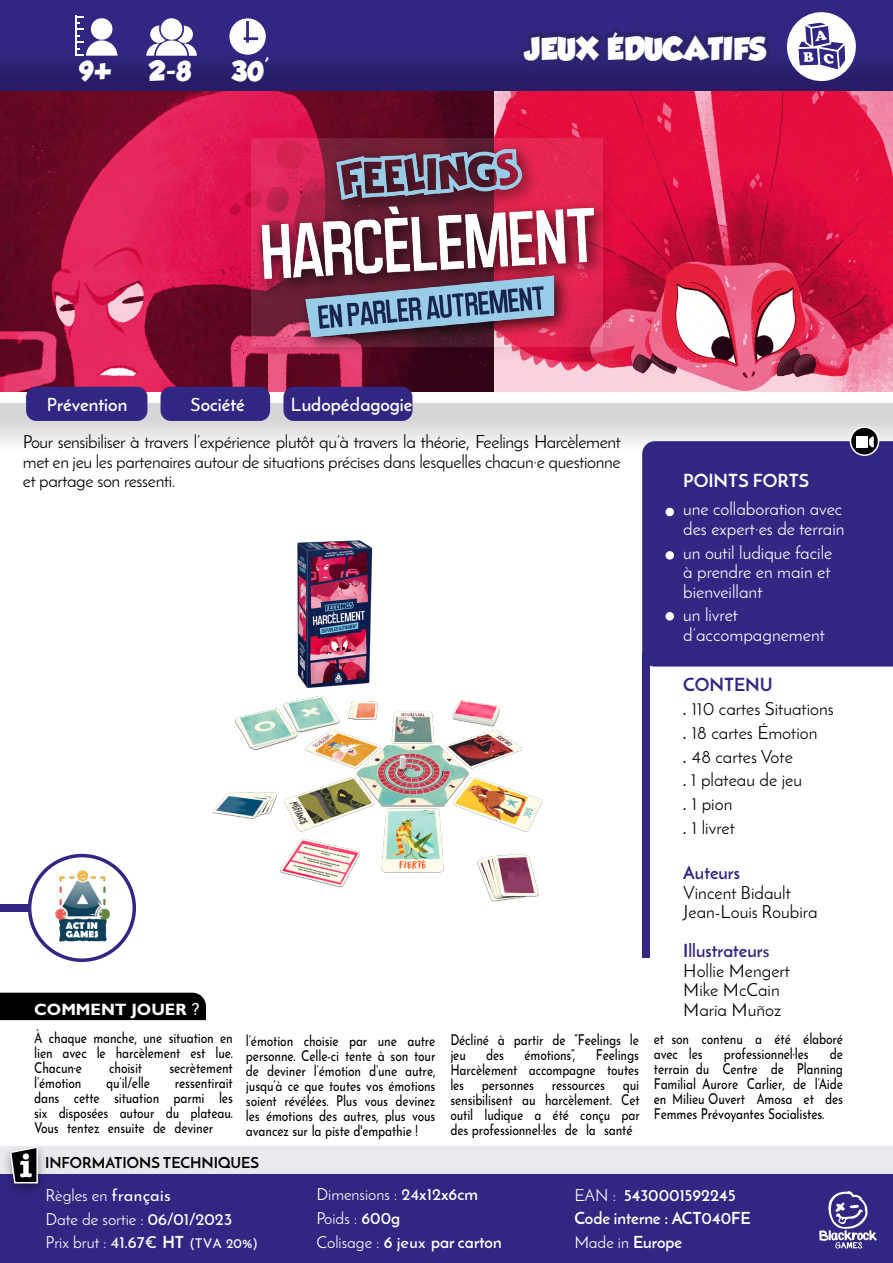
<style>
.page{position:relative;width:893px;height:1263px;background:#fff}
.page>*{position:absolute;margin:0;border:0;box-sizing:border-box;transform-origin:0 0}
.t1{font:28.35px "GROBOLD";color:#fff}
.t2{font:24.6px "GROBOLD";color:#fff}
.t3{font:700 18.3px "Josefin Sans";color:#fff}
.t4{font:18px/23.7px "Josefin Sans";color:#000}
.t5{font:18px/19.5px "Josefin Sans";color:#fff}
.t6{font:700 18px "Josefin Sans";color:#fff}
.t7{font:700 18px "Josefin Sans";color:#312783}
.t8{font:16.5px/23.7px "Josefin Sans";color:#fff}
.t9{font:700 16.5px/23.7px "Josefin Sans";color:#fff}
.t10{font:700 16.5px "Gill Sans Std";color:#fff}
.t11{font:15px/15px "Josefin Sans";letter-spacing:-.015em;color:#000;text-align:justify;scale:.8 1}
.t12{font:700 15px "Josefin Sans";color:#000}
.s1{font-weight:400}
.s2{font-weight:700;color:#312783}
.s3{font-style:inherit}
.s4{color:#312783}
.s5{font-family:"Josefin Sans";font-weight:400}
.s6{font-weight:700}
.s7{font-size:13.5px}
</style>
<div class="page">
<div style="left:0;top:403px;width:893px;height:71px;background:linear-gradient(to bottom,#d0cdd1,#fff)"></div>
<div style="left:0;top:0;width:893px;height:92px;background:linear-gradient(to bottom,#342a8c,#281e6a)"></div>
<img style="left:494px;top:92px;width:399px;height:300px">
<img style="left:0;top:92px;width:494px;height:300px">
<div style="left:242px;top:129px;width:379px;height:236px;background:#000;opacity:.75"></div>
<div style="left:253px;top:141px;width:358px;height:213px;background:#000;opacity:.75"></div>
<img style="left:251px;top:138px;width:351px;height:209px">
<div style="left:161px;top:18px;width:21px;height:22px;background:#fff;border-radius:50%"></div>
<svg style="left:146px;top:26px;width:51px;height:30px"></svg>
<svg style="left:229px;top:18px;width:37px;height:37px"></svg>
<svg style="left:75px;top:16px;width:42px;height:40px"></svg>
<svg style="left:786px;top:11px;width:71px;height:71px"></svg>
<div style="left:642px;top:441px;width:251px;height:225px;background:#312783"></div>
<div style="left:0;top:904px;width:29px;height:8px;background:#312783"></div>
<div style="left:28px;top:854px;width:108px;height:108px;border:4px solid #312783;border-radius:50%"></div>
<svg style="left:517px;top:19px;width:260px;height:54px;background:#2d2575"></svg>
<img style="left:45px;top:863px;width:76px;height:88px">
<div style="left:665px;top:508px;width:9px;height:8px;background:#fff;border-radius:50%"></div>
<div style="left:665px;top:551px;width:9px;height:9px;background:#fff;border-radius:50%"></div>
<div style="left:665px;top:612px;width:9px;height:8px;background:#fff;border-radius:50%"></div>
<div style="left:850px;top:427px;width:28px;height:28px;background:#000;border-radius:50%"></div>
<div style="left:850px;top:426px;width:29px;height:30px;border:2px solid #fff;border-radius:50%"></div>
<svg style="left:869px;top:436px;width:5px;height:11px"></svg>
<div style="left:856px;top:436px;width:12px;height:11px;background:#fff"></div>
<div style="left:0;top:1146px;width:893px;height:37px;background:#e8eaed"></div>
<div style="left:0;top:1174px;width:893px;height:89px;background:#312783"></div>
<div style="left:0;top:993px;width:206px;height:27px;background:#000"></div>
<svg style="left:819px;top:1191px;width:58px;height:58px"></svg>
<div style="left:1px;top:1142px;width:46px;height:55px;background:#000;opacity:.4"></div>
<svg style="left:9px;top:1145px;width:30px;height:39px"></svg>
<div style="left:642px;top:652px;width:8px;height:305px;background:#312783"></div>
<div style="left:26px;top:387px;width:121px;height:34px;background:#312783;border-radius:10px"></div>
<div style="left:161px;top:387px;width:109px;height:34px;background:#312783;border-radius:10px"></div>
<div style="left:283px;top:387px;width:129px;height:34px;background:#312783;border-radius:10px"></div>
<img style="left:213px;top:540px;width:330px;height:362px">
<h2 class="t2" style="left:55px;top:57px;width:59px">§9+</h2>
<h2 class="t2" style="left:149px;top:57px;width:44px">2-8</h2>
<h2 class="t2" style="left:231px;top:57px;width:40px">30'</h2>
<h1 class="t1" style="left:524px;top:31px;width:243px">JEUX ÉDUCATIFS</h1>
<p class="t3" style="left:46px;top:393px;width:82px"><span class="s1">P</span>révention</p>
<p class="t3" style="left:190px;top:393px;width:56px"><span class="s1">S</span>ociété</p>
<p class="t3" style="left:290px;top:393px;width:124px"><span class="s1">L</span>udopé<span class="s1">d</span>agogie</p>
<p class="t4" style="left:23px;top:432px;width:600px;line-height:19.5px;text-align:justify">Pour sensibiliser à travers l’expérience plutôt qu’à travers la théorie, Feelings Harcèlement met en jeu les partenaires autour de situations précises dans lesquelles chacun·e questionne et partage son ressenti.</p>
<p class="t6" style="left:683px;top:470px;width:127px">POINTS FORTS</p>
<p class="t5" style="left:683px;top:499px;width:163px">une collaboration avec des expert·es de terrain</p>
<p class="t5" style="left:683px;top:542px;width:151px;text-align:justify">un outil ludique facile à prendre en main et bienveillant</p>
<p class="t5" style="left:683px;top:605px;width:143px">un livret d’accompagnement</p>
<p class="t4" style="left:683px;top:673px;width:152px"><span class="s2">CONTENU<br></span><span class="s3">.</span> 110 cartes Situations <span class="s3">.</span> 18 cartes Émotion<br><span class="s3">.</span> 48 cartes Vote<br><span class="s3">.</span> 1 plateau de jeu<br><span class="s3">.</span> 1 pion<br><span class="s3">.</span> 1 livret</p>
<p class="t7" style="left:683px;top:861px;width:58px">Auteurs</p>
<p class="t4" style="left:683px;top:882px;width:136px;line-height:19.5px">Vincent Bidault<br>Jean-Louis Roubira</p>
<p class="t4" style="left:683px;top:941px;width:108px;line-height:19.5px"><span class="s2">Illustrateur</span><span class="s4">s<br></span>Hollie Mengert<br>Mike McCain</p>
<p class="t10" style="left:34px;top:999px;width:167px">COMMENT JOUER <span class="s5">?</span></p>
<p class="t4" style="left:683px;top:997px;width:100px">Maria Muñoz</p>
<p class="t11" style="left:34px;top:1029px;width:250px">À chaque manche, une situation en lien avec le harcèlement est lue.<br>Chacun·e</p>
<p class="t11" style="left:654px;top:1030px;width:238px">et son contenu a été élaboré avec les</p>
<p class="t11" style="left:246px;top:1031px;width:238px">l’émotion choisie par une autre personne. Celle-ci tente à son tour de deviner l’émotion d’une autre, jusqu’à ce que toutes vos émotions soient révélées. Plus vous devinez les émotions des autres, plus vous avancez sur la piste d'empathie !</p>
<p class="t11" style="left:450px;top:1030px;width:237px">Décliné à partir de “Feelings le jeu</p>
<p class="t11" style="left:654px;top:1045px;width:238px;text-indent:176px">de terrain du Centre de Planning Familial Aurore Carlier, de l’Aide en Milieu Ouvert Amosa et des Femmes Prévoyantes Socialistes.</p>
<p class="t11" style="left:724px;top:1045px;width:107px">professionnel·les</p>
<p class="t11" style="left:450px;top:1045px;width:238px;text-indent:145px">Feelings Harcèlement accompagne toutes les personnes ressources qui sensibilisent au harcèlement. Cet outil ludique a été conçu par des professionnel·les de la santé</p>
<p class="t11" style="left:486px;top:1045px;width:24px">des</p>
<p class="t11" style="left:525px;top:1045px;width:65px">émotions“,</p>
<p class="t11" style="left:109px;top:1059px;width:43px">choisit</p>
<p class="t11" style="left:169px;top:1059px;width:81px">secrètement</p>
<p class="t11" style="left:34px;top:1074px;width:61px">l’émotion</p>
<p class="t11" style="left:106px;top:1074px;width:56px">qu’il/elle</p>
<p class="t11" style="left:34px;top:1074px;width:250px;text-indent:141px">ressentirait dans cette situation parmi les six disposées autour du plateau.<br>Vous tentez ensuite de deviner</p>
<p class="t12" style="left:45px;top:1153px;width:216px">INFORMATIONS TECHNIQUES</p>
<p class="t8" style="left:45px;top:1183px;width:214px">Règles en <span class="s3">français<br></span>Date de sortie : <span class="s3">06/01/2023<br></span>Prix brut : <span class="s3">41.67€</span> <span class="s6">HT</span> <span class="s7">(TVA 20%)</span></p>
<p class="t8" style="left:316px;top:1182px;width:187px">Dimensions : <span class="s3">24</span><span class="s6">x</span><span class="s3">12</span><span class="s6">x6cm<br></span>Poids : <span class="s6">600g<br></span>Colisage : <span class="s6">6</span> <span class="s3">jeux</span> <span class="s6">par carton</span></p>
<p class="t9" style="left:574px;top:1183px;width:178px"><span class="s1">EAN :</span> 5430001592245<br>Code interne : ACT040FE<br><span class="s1">Made in</span> Europe</p>
</div>
